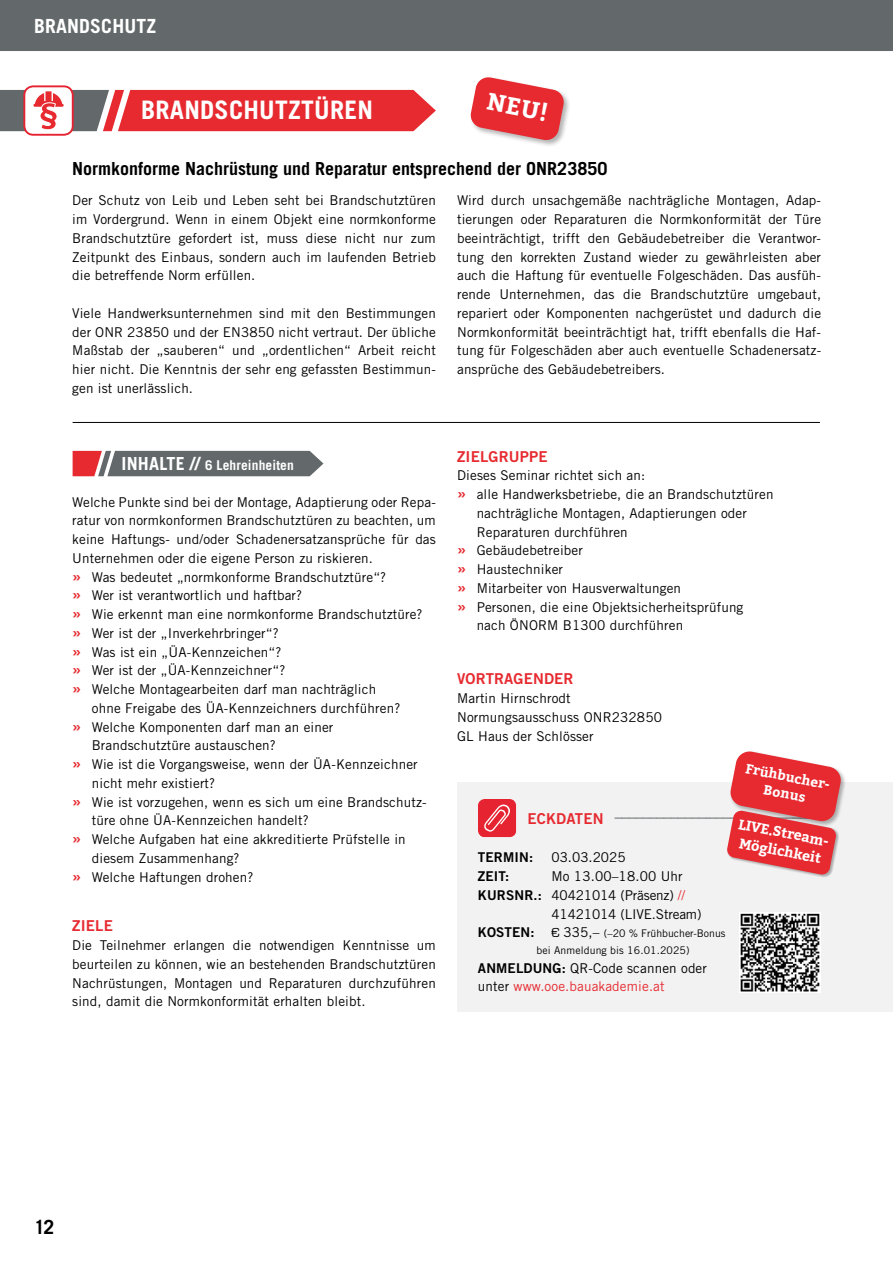
<style>
.page{position:relative;width:893px;height:1263px;background:#fff}
.page>*{position:absolute;margin:0;border:0;box-sizing:border-box;transform-origin:0 0}
.t1{font:700 25.5px "Trade Gothic";letter-spacing:.01em;color:#fff}
.t2{font:700 24px "Bitter";color:#fff}
.t3{font:700 19.5px "Trade Gothic";letter-spacing:.01em;color:#fff}
.t4{font:700 19.5px "Trade Gothic";color:#000}
.t5{font:700 18px "Trade Gothic";color:#000}
.t6{font:15px "Trade Gothic";color:#63686a}
.t7{font:15px "Trade Gothic Bold No 2";letter-spacing:.01em;color:#e62a30}
.t8{font:700 14.1px/18.5px "Bitter";color:#fff;text-align:center}
.t9{font:13.5px/18.8px "Trade Gothic";letter-spacing:.01em;color:#000;text-align:justify}
.t10{font:13.5px "Trade Gothic";letter-spacing:-.01em;color:#000}
.t11{font:700 13.5px "Trade Gothic";letter-spacing:.01em;color:#fff}
.t12{font:700 13.5px/17px "Bitter";color:#fff;text-align:center}
.t13{font:13.5px "Trade Gothic Bold No 2";letter-spacing:.01em;color:#000}
.t14{font:10.5px/16.5px "Trade Gothic";letter-spacing:.01em;color:#000}
.s1{font-size:18px}
.s2{font-family:"Trade Gothic Bold No 2";font-size:16.5px;color:#e62a30}
.s3{font-family:"Trade Gothic Bold No 2";color:#e62a30}
.s4{font-family:"Trade Gothic Bold No 2"}
.s5{color:#e62a30}
.s6{font-family:"Trade Gothic Bold No 2";font-size:13.5px}
.s7{font-family:"Eurostile";font-size:13.5px}
.s8{font-size:13.5px}
</style>
<div class="page">
<div style="left:0;top:0;width:893px;height:51px;background:#63686a"></div>
<hr style="left:73px;top:422px;width:747px;height:1px;background:#000">
<svg style="left:73px;top:451px;width:250px;height:25px;background:#786a6c"></svg>
<div style="left:23px;top:85px;width:51px;height:51px;background:#fff;border:2px solid #e62330;border-radius:9px"></div>
<svg style="left:0;top:90px;width:436px;height:41px;background:#d94c51"></svg>
<div style="left:457px;top:782px;width:436px;height:229px;background:#f2f2f2"></div>
<svg style="left:478px;top:799px;width:38px;height:38px"></svg>
<img style="left:740px;top:912px;width:81px;height:81px">
<div style="left:469px;top:76px;width:102px;height:71px;background:#000;opacity:.3"></div>
<svg style="left:470px;top:76px;width:95px;height:65px"></svg>
<div style="left:730px;top:751px;width:117px;height:76px;background:#000;opacity:.3"></div>
<div style="left:726px;top:810px;width:113px;height:68px;background:#000;opacity:.3"></div>
<svg style="left:726px;top:751px;width:116px;height:124px"></svg>
<h3 class="t3" style="left:34px;top:14px;width:124px">BRANDSCHUTZ</h3>
<h1 class="t1" style="left:141px;top:95px;width:233px">BRANDSCHUTZTÜREN</h1>
<h2 class="t2" style="left:490px;top:86px;width:63px;rotate:11deg">NEU!</h2>
<h3 class="t5" style="left:72px;top:157px;width:537px">Normkonforme Nachrüstung und Reparatur entsprechend der ONR23850</h3>
<p class="t9" style="left:72px;top:191px;width:365px">Der Schutz von Leib und Leben seht bei Brandschutztüren im Vordergrund. Wenn in einem Objekt eine normkonforme Brandschutztüre gefordert ist, muss diese nicht nur zum Zeitpunkt des Einbaus, sondern auch im laufenden Betrieb die betreffende Norm erfüllen.</p>
<p class="t9" style="left:72px;top:303px;width:365px">Viele Handwerksunternehmen sind mit den Bestimmungen der ONR 23850 und der EN3850 nicht vertraut. Der übliche Maßstab der „sauberen“ und „ordentlichen“ Arbeit reicht hier nicht. Die Kenntnis der sehr eng gefassten Bestimmun&shy;gen ist unerlässlich.</p>
<p class="t9" style="left:457px;top:191px;width:366px">Wird durch unsachgemäße nachträgliche Montagen, Adap&shy;tierungen oder Reparaturen die Normkonformität der Türe beeinträchtigt, trifft den Gebäudebetreiber die Verantwor&shy;tung den korrekten Zustand wieder zu gewährleisten aber auch die Haftung für eventuelle Folgeschäden. Das ausfüh&shy;rende Unternehmen, das die Brandschutztüre umgebaut, repariert oder Komponenten nachgerüstet und dadurch die Normkonformität beeinträchtigt hat, trifft ebenfalls die Haf&shy;tung für Folgeschäden aber auch eventuelle Schadenersatz&shy;ansprüche des Gebäudebetreibers.</p>
<p class="t11" style="left:122px;top:457px;width:174px"><span class="s1">INHALTE //</span> 6 Lehreinheiten</p>
<p class="t9" style="left:72px;top:492px;width:365px">Welche Punkte sind bei der Montage, Adaptierung oder Repa-</p>
<p class="t9" style="left:72px;top:511px;width:365px">ratur von normkonformen Brandschutztüren zu beachten, um</p>
<p class="t9" style="left:72px;top:530px;width:365px">keine Haftungs- und/oder Schadenersatzansprüche für das</p>
<p class="t9" style="left:72px;top:548px;width:302px">Unternehmen oder die eigene Person zu riskieren.</p>
<p class="t9" style="left:72px;top:567px;width:315px"><span class="s2">»</span> Was bedeutet „normkonforme Brandschutztüre“?</p>
<p class="t9" style="left:72px;top:586px;width:231px"><span class="s2">»</span> Wer ist verantwortlich und haftbar?</p>
<p class="t9" style="left:72px;top:605px;width:352px"><span class="s2">»</span> Wie erkennt man eine normkonforme Brandschutztüre?</p>
<p class="t9" style="left:72px;top:623px;width:208px"><span class="s2">»</span> Wer ist der „Inverkehrbringer“?</p>
<p class="t9" style="left:72px;top:642px;width:211px"><span class="s2">»</span> Was ist ein „ÜA-Kennzeichen“?</p>
<p class="t9" style="left:72px;top:661px;width:215px"><span class="s2">»</span> Wer ist der „ÜA-Kennzeichner“?</p>
<p class="t9" style="left:72px;top:680px;width:305px"><span class="s2">»</span> Welche Montagearbeiten darf man nachträglich</p>
<p class="t9" style="left:92px;top:698px;width:310px">ohne Freigabe des ÜA-Kennzeichners durchführen?</p>
<p class="t9" style="left:72px;top:717px;width:263px"><span class="s2">»</span> Welche Komponenten darf man an einer</p>
<p class="t9" style="left:92px;top:736px;width:186px">Brandschutztüre austauschen?</p>
<p class="t9" style="left:72px;top:755px;width:347px"><span class="s2">»</span> Wie ist die Vorgangsweise, wenn der ÜA-Kennzeichner</p>
<p class="t9" style="left:92px;top:773px;width:125px">nicht mehr existiert?</p>
<p class="t9" style="left:72px;top:792px;width:356px"><span class="s2">»</span> Wie ist vorzugehen, wenn es sich um eine Brandschutz-</p>
<p class="t9" style="left:92px;top:811px;width:218px">türe ohne ÜA-Kennzeichen handelt?</p>
<p class="t9" style="left:72px;top:830px;width:335px"><span class="s2">»</span> Welche Aufgaben hat eine akkreditierte Prüfstelle in</p>
<p class="t9" style="left:92px;top:848px;width:149px">diesem Zusammenhang?</p>
<p class="t9" style="left:72px;top:867px;width:183px"><span class="s2">»</span> Welche Haftungen drohen?</p>
<p class="t7" style="left:72px;top:917px;width:42px">ZIELE</p>
<p class="t9" style="left:72px;top:936px;width:365px">Die Teilnehmer erlangen die notwendigen Kenntnisse um beurteilen zu können, wie an bestehenden Brandschutztüren Nachrüstungen, Montagen und Reparaturen durchzuführen sind, damit die Normkonformität erhalten bleibt.</p>
<p class="t7" style="left:457px;top:447px;width:92px">ZIELGRUPPE</p>
<p class="t9" style="left:457px;top:466px;width:190px">Dieses Seminar richtet sich an:</p>
<p class="t9" style="left:457px;top:485px;width:318px"><span class="s2">»</span> alle Handwerksbetriebe, die an Brandschutztüren</p>
<p class="t9" style="left:477px;top:504px;width:272px">nachträgliche Montagen, Adaptierungen oder</p>
<p class="t9" style="left:477px;top:522px;width:153px">Reparaturen durchführen</p>
<p class="t9" style="left:457px;top:541px;width:127px"><span class="s2">»</span> Gebäudebetreiber</p>
<p class="t9" style="left:457px;top:560px;width:107px"><span class="s2">»</span> Haustechniker</p>
<p class="t9" style="left:457px;top:579px;width:225px"><span class="s2">»</span> Mitarbeiter von Hausverwaltungen</p>
<p class="t9" style="left:457px;top:597px;width:288px"><span class="s2">»</span> Personen, die eine Objektsicherheitsprüfung</p>
<p class="t9" style="left:477px;top:616px;width:208px">nach ÖNORM B1300 durchführen</p>
<p class="t7" style="left:457px;top:670px;width:118px">VORTRAGENDER</p>
<p class="t9" style="left:457px;top:689px;width:206px;text-align:left">Martin Hirnschrodt<br>Normungsausschuss ONR232850<br>GL Haus der Schlösser</p>
<p class="t12" style="left:747px;top:760px;width:89px;rotate:11deg">Frühbucher-<br>Bonus</p>
<p class="t8" style="left:740px;top:815px;width:95px;rotate:11deg">LIVE.Stream-<br>Möglichkeit</p>
<p class="t6" style="left:527px;top:807px;width:296px"><span class="s3">ECKDATEN</span> -----------------------------------------------------------</p>
<p class="t13" style="left:478px;top:849px;width:57px">TERMIN:</p>
<p class="t9" style="left:551px;top:848px;width:76px">03.03.2025</p>
<p class="t13" style="left:478px;top:868px;width:33px">ZEIT:</p>
<p class="t9" style="left:551px;top:867px;width:133px">Mo 13.00–18.00 Uhr</p>
<p class="t10" style="left:478px;top:887px;width:209px"><span class="s4">KURSNR.:</span> 40421014 (Präsenz) <span class="s5">//</span></p>
<p class="t10" style="left:551px;top:906px;width:152px">41421014 (LIVE.Stream)</p>
<p class="t14" style="left:536px;top:925px;width:191px;text-indent:-58px"><span class="s6">KOSTEN:</span> <span class="s7">€</span> <span class="s8">335,–</span> (–20 % Frühbucher-Bonus bei Anmeldung bis 16.01.2025)</p>
<p class="t9" style="left:478px;top:958px;width:231px"><span class="s4">ANMELDUNG:</span> QR-Code scannen oder unter <span class="s5">www.ooe.bauakademie.at</span></p>
<h3 class="t4" style="left:34px;top:1215px;width:22px">12</h3>
</div>
